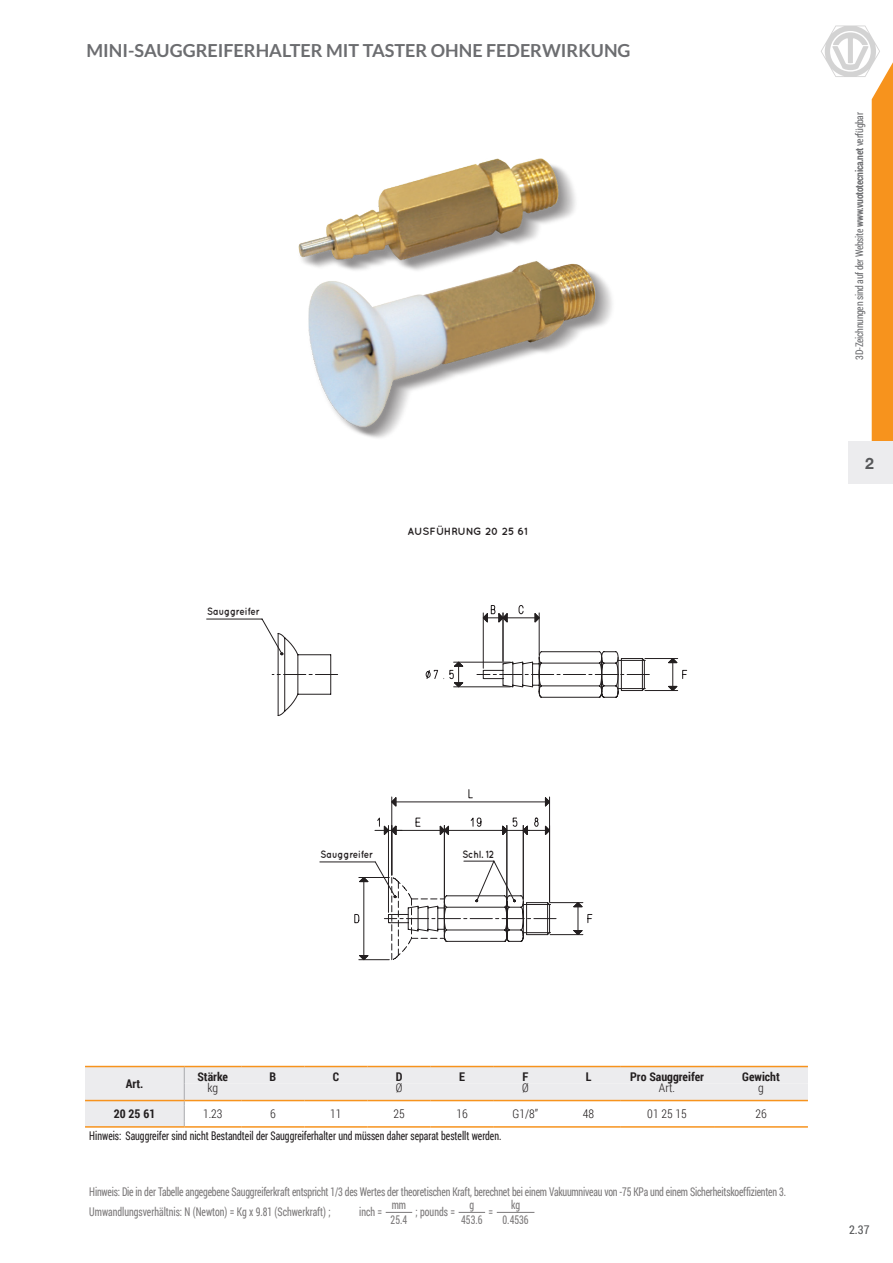
<style>
.page{position:relative;width:893px;height:1263px;background:#fff}
.page>*{position:absolute;margin:0;border:0;box-sizing:border-box;transform-origin:0 0}
.t1{font:700 18px "Lato";color:#6c6d70}
.t2{font:700 15.75px "Helvetica Neue LT Std";color:#57585a}
.t3{font:12px/19.8px "Roboto Condensed";letter-spacing:-.01em;color:#231f20;scale:.81 1}
.t4{font:700 12px "Roboto Condensed";color:#231f20}
.t5{font:300 12px "Roboto Condensed";color:#231f20}
.t6{font:12px "Roboto Condensed";color:#57585a}
.t7{font:10.5px "Roboto Condensed";letter-spacing:-.03em;color:#6c6d70;scale:.93 1}
.t8{font:700 10.5px "Quicksand";color:#231f20;scale:.85 1}
.t9{font:700 10.5px "Quicksand";color:#231f20}
.s1{font-weight:700}
</style>
<div class="page">
<img style="left:298px;top:158px;width:314px;height:280px">
<svg style="left:206px;top:605px;width:482px;height:111px"></svg>
<hr style="left:320px;top:862px;width:55px;height:1px;background:#231f20">
<svg style="left:354px;top:789px;width:239px;height:171px"></svg>
<svg style="left:821px;top:25px;width:72px;height:416px"></svg>
<div style="left:848px;top:441px;width:45px;height:42px;background:#ececee"></div>
<svg style="left:85px;top:1067px;width:723px;height:59px"></svg>
<hr style="left:184px;top:1100px;width:57px;height:1px;background:#f7931d">
<hr style="left:241px;top:1100px;width:63px;height:1px;background:#f7931d">
<hr style="left:304px;top:1100px;width:64px;height:1px;background:#f7931d">
<hr style="left:368px;top:1100px;width:63px;height:1px;background:#f7931d">
<hr style="left:431px;top:1100px;width:63px;height:1px;background:#f7931d">
<hr style="left:494px;top:1100px;width:63px;height:1px;background:#f7931d">
<hr style="left:557px;top:1100px;width:63px;height:1px;background:#f7931d">
<hr style="left:620px;top:1100px;width:94px;height:1px;background:#f7931d">
<hr style="left:714px;top:1100px;width:94px;height:1px;background:#f7931d">
<hr style="left:85px;top:1100px;width:99px;height:1px;background:#f7931d">
<hr style="left:85px;top:1126px;width:99px;height:2px;background:#f7931d">
<hr style="left:184px;top:1126px;width:57px;height:2px;background:#f7931d">
<hr style="left:241px;top:1126px;width:63px;height:2px;background:#f7931d">
<hr style="left:304px;top:1126px;width:64px;height:2px;background:#f7931d">
<hr style="left:368px;top:1126px;width:63px;height:2px;background:#f7931d">
<hr style="left:431px;top:1126px;width:63px;height:2px;background:#f7931d">
<hr style="left:494px;top:1126px;width:63px;height:2px;background:#f7931d">
<hr style="left:557px;top:1126px;width:63px;height:2px;background:#f7931d">
<hr style="left:620px;top:1126px;width:94px;height:2px;background:#f7931d">
<hr style="left:714px;top:1126px;width:94px;height:2px;background:#f7931d">
<hr style="left:85px;top:1066px;width:99px;height:1px;background:#f7931d">
<hr style="left:184px;top:1066px;width:57px;height:1px;background:#f7931d">
<hr style="left:241px;top:1066px;width:63px;height:1px;background:#f7931d">
<hr style="left:304px;top:1066px;width:64px;height:1px;background:#f7931d">
<hr style="left:368px;top:1066px;width:63px;height:1px;background:#f7931d">
<hr style="left:431px;top:1066px;width:63px;height:1px;background:#f7931d">
<hr style="left:494px;top:1066px;width:63px;height:1px;background:#f7931d">
<hr style="left:557px;top:1066px;width:63px;height:1px;background:#f7931d">
<hr style="left:620px;top:1066px;width:94px;height:1px;background:#f7931d">
<hr style="left:714px;top:1066px;width:94px;height:1px;background:#f7931d">
<svg style="left:386px;top:1212px;width:26px;height:1px"></svg>
<svg style="left:459px;top:1212px;width:26px;height:1px"></svg>
<hr style="left:497px;top:1212px;width:37px;height:1px;background:#231f20">
<div style="left:206px;top:605px;width:55px;height:10px;background:#fff"></div>
<div style="left:319px;top:848px;width:55px;height:10px;background:#fff"></div>
<div style="left:462px;top:848px;width:33px;height:11px;background:#fff"></div>
<h1 class="t1" style="left:87px;top:40px;width:546px">MINI-SAUGGREIFERHALTER MIT TASTER OHNE FEDERWIRKUNG</h1>
<p class="t8" style="left:207px;top:605px;width:63px">Sauggreifer</p>
<p class="t9" style="left:408px;top:525px;width:121px">AUSFÜHRUNG 20 25 61</p>
<p class="t7" style="left:852px;top:360px;width:267px;rotate:-90deg">3D-Zeichnungen sind auf der Website <span class="s1">www.vuototecnica.net</span> verfügbar</p>
<h2 class="t2" style="left:865px;top:454px;width:10px">2</h2>
<p class="t8" style="left:321px;top:848px;width:63px">Sauggreifer</p>
<p class="t8" style="left:462px;top:848px;width:39px">Schl. 12</p>
<p class="t4" style="left:197px;top:1069px;width:32px">Stärke</p>
<p class="t4" style="left:269px;top:1069px;width:8px">B</p>
<p class="t4" style="left:333px;top:1069px;width:8px">C</p>
<p class="t4" style="left:396px;top:1069px;width:8px">D</p>
<p class="t4" style="left:459px;top:1069px;width:7px">E</p>
<p class="t4" style="left:522px;top:1069px;width:7px">F</p>
<p class="t4" style="left:586px;top:1069px;width:7px">L</p>
<p class="t4" style="left:630px;top:1069px;width:75px">Pro Sauggreifer</p>
<p class="t4" style="left:742px;top:1069px;width:39px">Gewicht</p>
<p class="t5" style="left:207px;top:1079px;width:12px">kg</p>
<p class="t5" style="left:396px;top:1079px;width:8px">Ø</p>
<p class="t5" style="left:522px;top:1079px;width:8px">Ø</p>
<p class="t5" style="left:659px;top:1079px;width:18px">Art.</p>
<p class="t5" style="left:758px;top:1079px;width:7px">g</p>
<p class="t3" style="left:89px;top:1125px;width:510px">Hinweis: Sauggreifer sind nicht Bestandteil der Sauggreiferhalter und müssen daher separat bestellt werden.</p>
<p class="t4" style="left:126px;top:1075px;width:19px">Art.</p>
<p class="t4" style="left:114px;top:1105px;width:43px">20 25 61</p>
<p class="t5" style="left:203px;top:1105px;width:21px">1.23</p>
<p class="t5" style="left:270px;top:1105px;width:7px">6</p>
<p class="t5" style="left:330px;top:1105px;width:13px">11</p>
<p class="t5" style="left:393px;top:1105px;width:13px">25</p>
<p class="t5" style="left:457px;top:1105px;width:13px">16</p>
<p class="t5" style="left:513px;top:1105px;width:27px">G1/8”</p>
<p class="t5" style="left:583px;top:1105px;width:13px">48</p>
<p class="t5" style="left:647px;top:1105px;width:41px">01 25 15</p>
<p class="t5" style="left:755px;top:1105px;width:13px">26</p>
<p class="t3" style="left:89px;top:1182px;width:862px">Hinweis: Die in der Tabelle angegebene Sauggreiferkraft entspricht 1/3 des Wertes der theoretischen Kraft, berechnet bei einem Vakuumniveau von -75 KPa und einem Sicherheitskoeffizienten 3.<br>Umwandlungsverhältnis: N (Newton) = Kg x 9.81 (Schwerkraft) ;</p>
<p class="t3" style="left:511px;top:1194px;width:13px">kg</p>
<p class="t3" style="left:392px;top:1194px;width:19px">mm</p>
<p class="t3" style="left:469px;top:1194px;width:7px">g</p>
<p class="t3" style="left:359px;top:1201px;width:30px">inch =</p>
<p class="t3" style="left:416px;top:1201px;width:50px">; pounds =</p>
<p class="t3" style="left:489px;top:1201px;width:7px">=</p>
<p class="t3" style="left:391px;top:1209px;width:22px">25.4</p>
<p class="t3" style="left:461px;top:1209px;width:28px">453.6</p>
<p class="t3" style="left:503px;top:1209px;width:34px">0.4536</p>
<p class="t6" style="left:849px;top:1221px;width:22px">2.37</p>
</div>
